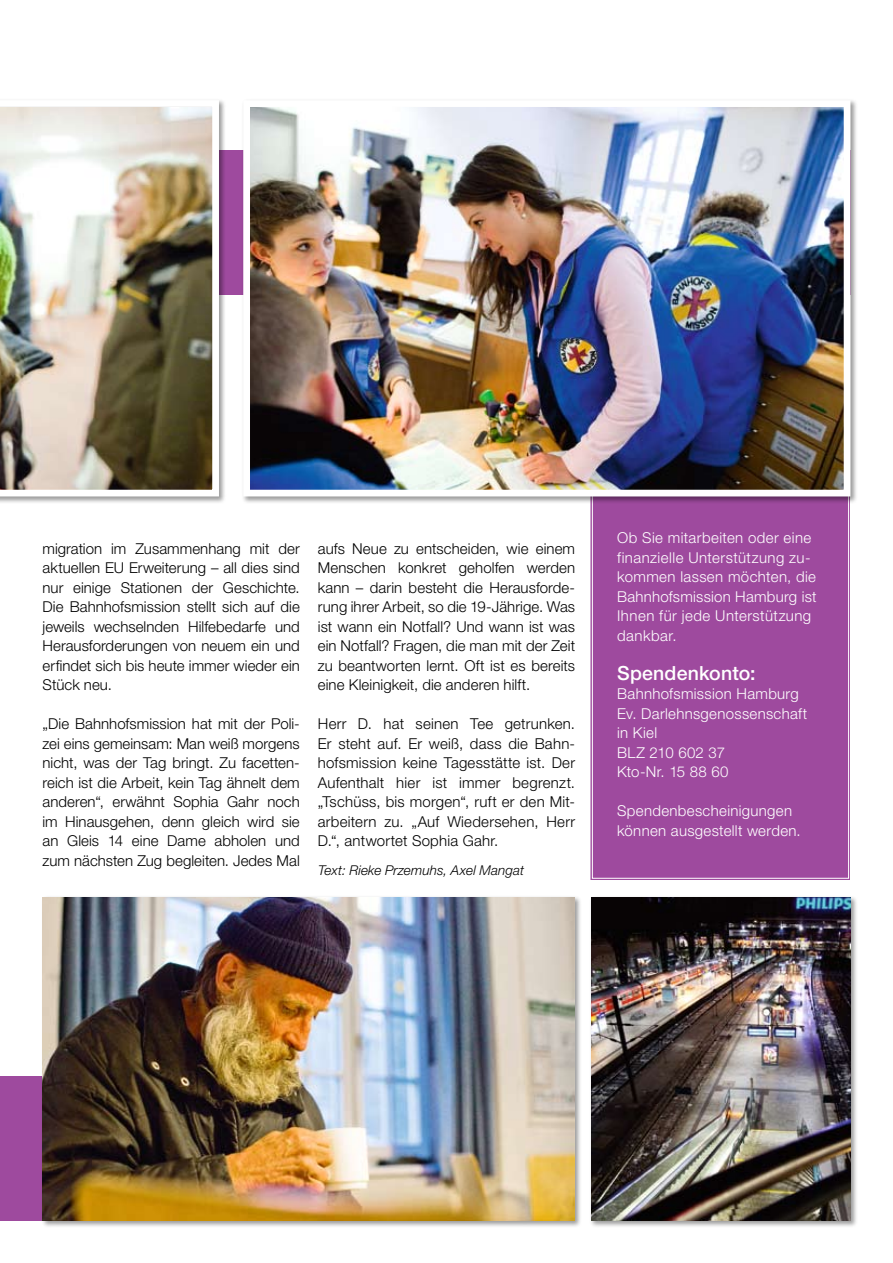
<style>
.page{position:relative;width:893px;height:1263px;background:#fff}
.page>*{position:absolute;margin:0;border:0;box-sizing:border-box;transform-origin:0 0}
.t1{font:500 19.5px "Helvetica Neue LT Pro";letter-spacing:.01em;color:#fff}
.t2{font:300 15px/19.5px "Helvetica Neue LT Pro";letter-spacing:.005em;color:#000;text-align:justify}
.t3{font:300 15px/19.5px "Helvetica Neue LT Pro";letter-spacing:.025em;color:#fff}
.t4{font:italic 300 13.5px "Helvetica Neue LT Pro";letter-spacing:.005em;color:#000}
</style>
<div class="page">
<div style="left:0;top:1076px;width:53px;height:144px;background:#9e4a9e"></div>
<div style="left:0;top:98px;width:226px;height:406px;background:#000;opacity:.4"></div>
<img style="left:0;top:100px;width:219px;height:396px">
<div style="left:590px;top:504px;width:260px;height:376px;background:#9e4a9e"></div>
<div style="left:592px;top:495px;width:257px;height:384px;border:1px solid #fff"></div>
<div style="left:41px;top:895px;width:540px;height:333px;background:#000;opacity:.4"></div>
<img style="left:43px;top:897px;width:531px;height:323px">
<div style="left:589px;top:895px;width:269px;height:333px;background:#000;opacity:.4"></div>
<img style="left:591px;top:897px;width:259px;height:323px">
<div style="left:242px;top:99px;width:616px;height:405px;background:#000;opacity:.4"></div>
<img style="left:251px;top:108px;width:591px;height:380px">
<div style="left:243px;top:100px;width:607px;height:396px;border:7px solid #fff"></div>
<p class="t2" style="left:43px;top:538px;width:259px">migration im Zusammenhang mit der aktuellen EU Erweiterung – all dies sind nur einige Stationen der Geschichte.<br>Die Bahnhofsmission stellt sich auf die jeweils wechselnden Hilfebedarfe und Herausforderungen von neuem ein und erfindet sich bis heute immer wieder ein Stück neu.</p>
<p class="t2" style="left:43px;top:714px;width:259px">„Die Bahnhofsmission hat mit der Poli&shy;zei eins gemeinsam: Man weiß morgens nicht, was der Tag bringt. Zu facetten&shy;reich ist die Arbeit, kein Tag ähnelt dem anderen“, erwähnt Sophia Gahr noch im Hinausgehen, denn gleich wird sie an Gleis 14 eine Dame abholen und zum nächsten Zug begleiten. Jedes Mal</p>
<p class="t2" style="left:318px;top:538px;width:259px">aufs Neue zu entscheiden, wie einem Menschen konkret geholfen werden kann – darin besteht die Herausforde&shy;rung ihrer Arbeit, so die 19-Jährige. Was ist wann ein Notfall? Und wann ist was ein Notfall? Fragen, die man mit der Zeit zu beantworten lernt. Oft ist es bereits eine Kleinigkeit, die anderen hilft.</p>
<p class="t2" style="left:318px;top:714px;width:259px">Herr D. hat seinen Tee getrunken.<br>Er steht auf. Er weiß, dass die Bahn&shy;hofsmission keine Tagesstätte ist. Der Aufenthalt hier ist immer begrenzt. „Tschüss, bis morgen“, ruft er den Mit&shy;arbeitern zu. „Auf Wiedersehen, Herr D.“, antwortet Sophia Gahr.</p>
<p class="t4" style="left:318px;top:862px;width:207px">Text: Rieke Przemuhs, Axel Mangat</p>
<p class="t3" style="left:617px;top:528px;width:201px">Ob Sie mitarbeiten oder eine finanzielle Unterstützung zu&shy;kommen lassen möchten, die<br>Bahnhofsmission Hamburg ist<br>Ihnen für jede Unterstützung dankbar.</p>
<h1 class="t1" style="left:617px;top:661px;width:140px">Spendenkonto:</h1>
<p class="t3" style="left:617px;top:684px;width:191px">Bahnhofsmission Hamburg<br>Ev. Darlehnsgenossenschaft in Kiel<br>BLZ 210 602 37<br>Kto-Nr. 15 88 60</p>
<p class="t3" style="left:617px;top:801px;width:185px">Spendenbescheinigungen können ausgestellt werden.</p>
</div>
